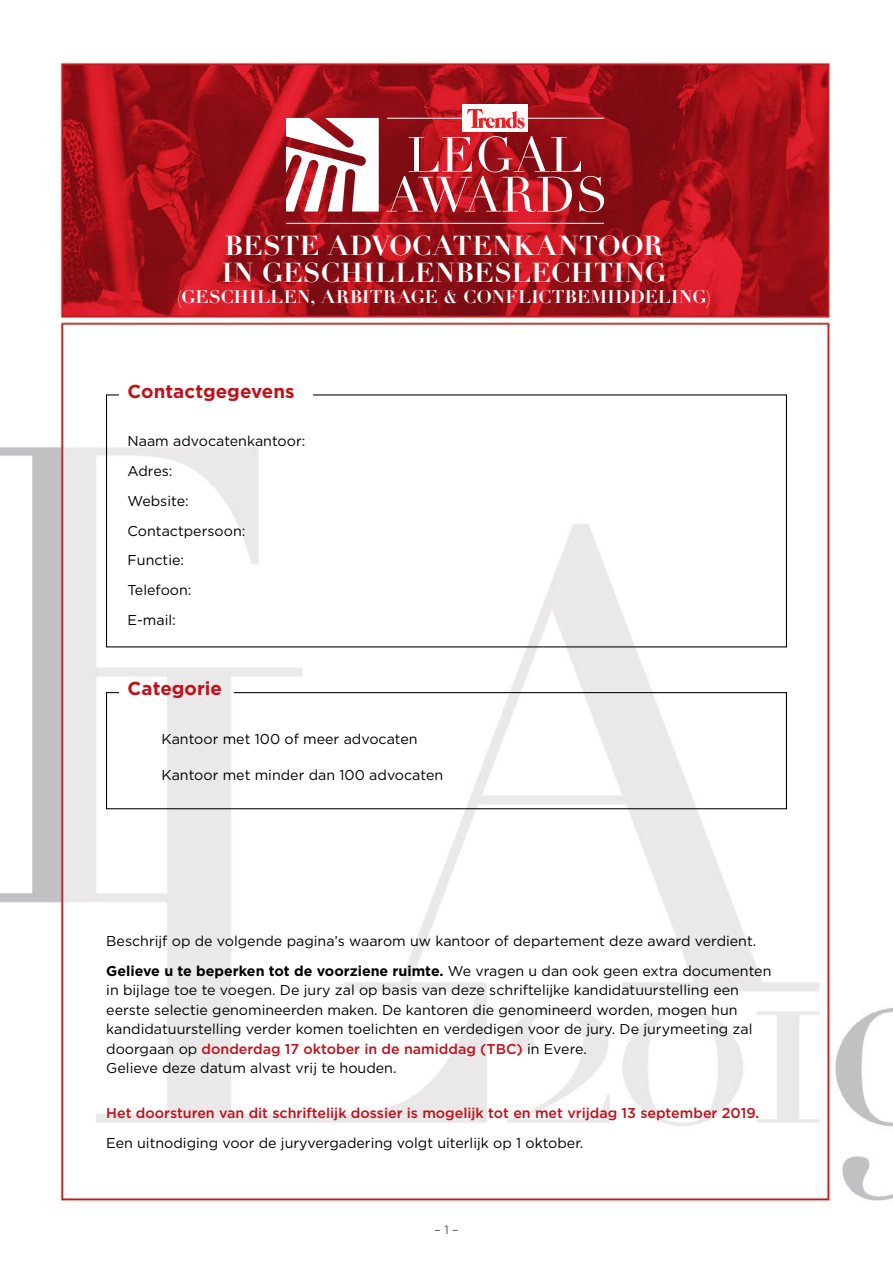
<style>
.page{position:relative;width:893px;height:1263px;background:#fff}
.page>*{position:absolute;margin:0;border:0;box-sizing:border-box;transform-origin:0 0}
.t1{font:700 27px/27px "Didot LT";letter-spacing:.02em;color:#fff}
.t2{font:700 18.75px "Gotham";letter-spacing:.005em;color:#c30f19}
.t3{font:700 18px "Didot LT";letter-spacing:.02em;color:#fff}
.t4{font:14.25px/29.7px "Gotham";color:#000}
.t5{font:500 14.25px "Gotham";color:#c30f19}
.t6{font:12px "Gotham";color:#4d4d4f}
.s1{font-weight:700}
.s2{font-weight:500;color:#c30f19}
</style>
<div class="page">
<img style="left:0;top:62px;width:893px;height:1141px">
<hr style="left:387px;top:118px;width:217px;height:1px;background:#fff">
<svg style="left:387px;top:136px;width:217px;height:76px;background:#b33c43"></svg>
<svg style="left:286px;top:118px;width:93px;height:93px"></svg>
<hr style="left:286px;top:223px;width:318px;height:1px;background:#fff">
<div style="left:462px;top:104px;width:66px;height:28px;background:#fff"></div>
<svg style="left:467px;top:109px;width:58px;height:19px"></svg>
<svg style="left:105px;top:691px;width:682px;height:119px"></svg>
<svg style="left:105px;top:394px;width:682px;height:254px"></svg>
<h1 class="t1" style="left:222px;top:233px;width:446px">BESTE ADVOCATENKANTOOR<br>IN GESCHILLENBESLECHTING</h1>
<p class="t3" style="left:177px;top:286px;width:535px">(GESCHILLEN, ARBITRAGE &amp; CONFLICTBEMIDDELING)</p>
<h2 class="t2" style="left:128px;top:380px;width:169px">Contactgegevens</h2>
<p class="t4" style="left:128px;top:426px;width:179px">Naam advocatenkantoor:<br>Adres:<br>Website:<br>Contactpersoon:<br>Functie:<br>Telefoon:<br>E-mail:</p>
<h2 class="t2" style="left:128px;top:677px;width:96px">Categorie</h2>
<p class="t4" style="left:162px;top:724px;width:258px">Kantoor met 100 of meer advocaten</p>
<p class="t4" style="left:162px;top:760px;width:283px">Kantoor met minder dan 100 advocaten</p>
<p class="t4" style="left:106px;top:925px;width:667px">Beschrijf op de volgende pagina’s waarom uw kantoor of departement deze award verdient.<br><span class="s1">Gelieve u te beperken tot de voorziene ruimte.</span> We vragen u dan ook geen extra documenten</p>
<p class="t4" style="left:106px;top:980px;width:648px;line-height:19.5px">in bijlage toe te voegen. De jury zal op basis van deze schriftelijke kandidatuurstelling een eerste selectie genomineerden maken. De kantoren die genomineerd worden, mogen hun kandidatuurstelling verder komen toelichten en verdedigen voor de jury. De jurymeeting zal doorgaan op <span class="s2">donderdag 17 oktober in de namiddag (TBC)</span> in Evere.<br>Gelieve deze datum alvast vrij te houden.</p>
<p class="t5" style="left:106px;top:1104px;width:655px">Het doorsturen van dit schriftelijk dossier is mogelijk tot en met vrijdag 13 september 2019.</p>
<p class="t4" style="left:106px;top:1128px;width:479px">Een uitnodiging voor de juryvergadering volgt uiterlijk op 1 oktober.</p>
<p class="t6" style="left:434px;top:1223px;width:26px">– 1 –</p>
</div>
